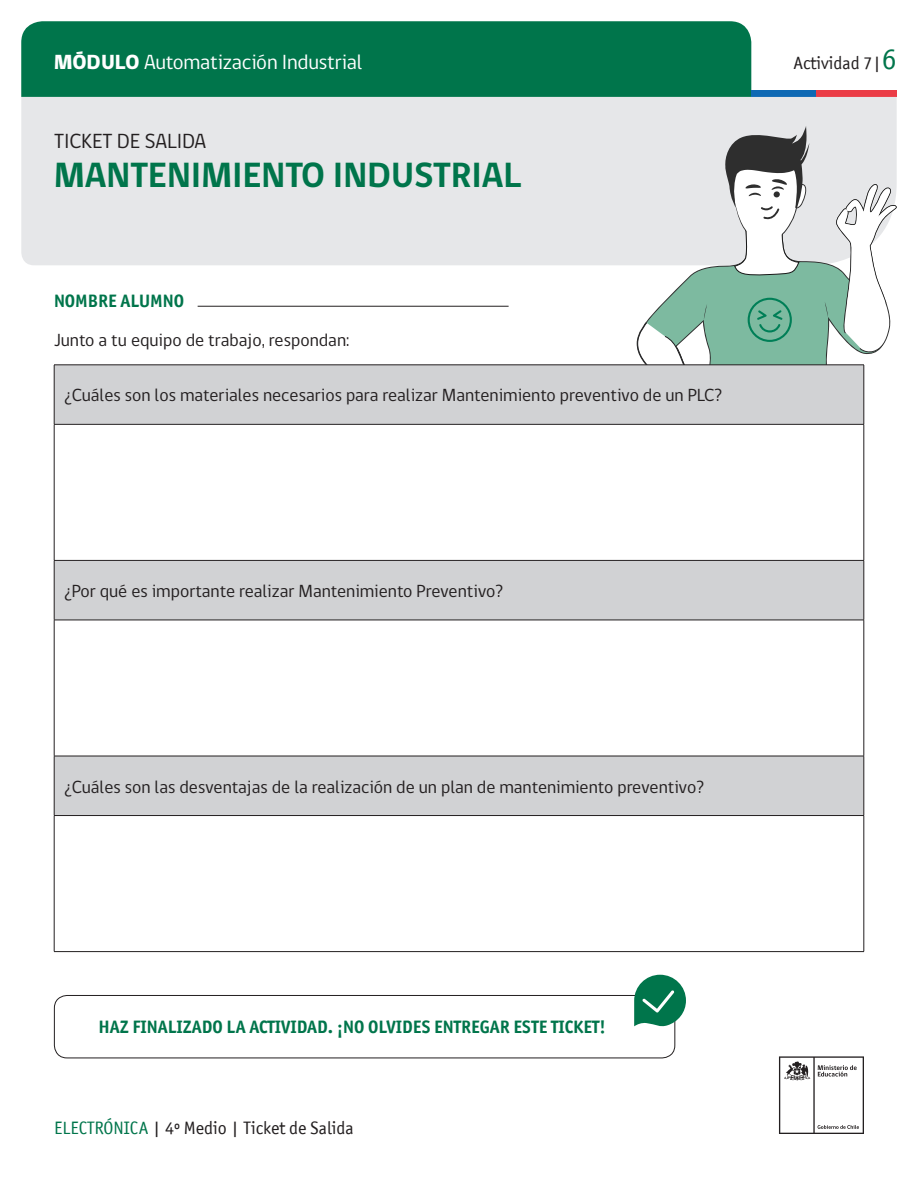
<style>
.page{position:relative;width:918px;height:1188px;background:#fff}
.page>*{position:absolute;margin:0;border:0;box-sizing:border-box;transform-origin:0 0}
.t1{font:700 36px "gob CL";color:#00754b}
.t2{font:21px "gob CL";letter-spacing:-.01em;color:#fff}
.t3{font:21px "gob CL";color:#231f20}
.t4{font:18px "gob CL";color:#231f20}
.t5{font:700 18px "Officina San ITC";color:#00754b}
.t6{font:18px "Officina San ITC";color:#231f20}
.s1{font-weight:800}
.s2{font-size:30px;color:#00754b}
.s3{color:#00754b}
</style>
<div class="page">
<svg style="left:779px;top:1056px;width:85px;height:78px"></svg>
<div style="left:21px;top:21px;width:730px;height:76px;background:#00754b"></div>
<div style="left:751px;top:90px;width:65px;height:7px;background:#0f69b4"></div>
<div style="left:816px;top:90px;width:81px;height:7px;background:#eb3c46"></div>
<div style="left:21px;top:97px;width:876px;height:168px;background:#e6e7e9"></div>
<svg style="left:639px;top:227px;width:237px;height:198px;fill:#7dbaa0"></svg>
<svg style="left:637px;top:304px;width:103px;height:61px"></svg>
<svg style="left:725px;top:126px;width:84px;height:150px"></svg>
<svg style="left:748px;top:298px;width:44px;height:44px;background:#63ad90"></svg>
<svg style="left:825px;top:302px;width:3px;height:15px"></svg>
<svg style="left:835px;top:184px;width:62px;height:168px"></svg>
<hr style="left:198px;top:306px;width:311px;height:1px;background:#231f20">
<svg style="left:55px;top:366px;width:809px;height:449px;fill:#d1d2d4"></svg>
<div style="left:54px;top:424px;width:810px;height:136px;background:#fff"></div>
<hr style="left:54px;top:365px;width:810px;height:1px;background:#231f20">
<hr style="left:54px;top:365px;width:1px;height:59px;background:#231f20">
<hr style="left:864px;top:365px;width:1px;height:59px;background:#231f20">
<hr style="left:54px;top:424px;width:810px;height:1px;background:#231f20">
<hr style="left:54px;top:425px;width:1px;height:135px;background:#231f20">
<hr style="left:864px;top:425px;width:1px;height:135px;background:#231f20">
<hr style="left:54px;top:560px;width:810px;height:1px;background:#231f20">
<hr style="left:54px;top:561px;width:1px;height:59px;background:#231f20">
<hr style="left:864px;top:561px;width:1px;height:59px;background:#231f20">
<hr style="left:54px;top:620px;width:810px;height:1px;background:#231f20">
<hr style="left:54px;top:620px;width:1px;height:136px;background:#231f20">
<hr style="left:864px;top:620px;width:1px;height:136px;background:#231f20">
<hr style="left:54px;top:756px;width:810px;height:1px;background:#231f20">
<hr style="left:54px;top:756px;width:1px;height:59px;background:#231f20">
<hr style="left:864px;top:756px;width:1px;height:59px;background:#231f20">
<hr style="left:54px;top:815px;width:810px;height:1px;background:#231f20">
<hr style="left:54px;top:816px;width:1px;height:135px;background:#231f20">
<hr style="left:864px;top:816px;width:1px;height:135px;background:#231f20">
<hr style="left:54px;top:951px;width:810px;height:1px;background:#231f20">
<div style="left:54px;top:995px;width:621px;height:63px;border:1px solid #231f20;border-radius:13px"></div>
<svg style="left:634px;top:975px;width:52px;height:53px"></svg>
<p class="t2" style="left:54px;top:48px;width:310px"><span class="s1">MÓDULO</span> Automatización Industrial</p>
<p class="t6" style="left:794px;top:53px;width:105px">Actividad 7|<span class="s2">6</span></p>
<p class="t3" style="left:54px;top:127px;width:154px">TICKET DE SALIDA</p>
<p class="t1" style="left:54px;top:150px;width:469px">MANTENIMIENTO INDUSTRIAL</p>
<p class="t5" style="left:54px;top:289px;width:132px">NOMBRE ALUMNO</p>
<p class="t4" style="left:54px;top:328px;width:297px">Junto a tu equipo de trabajo, respondan:</p>
<p class="t4" style="left:64px;top:383px;width:659px">¿Cuáles son los materiales necesarios para realizar Mantenimiento preventivo de un PLC?</p>
<p class="t4" style="left:64px;top:579px;width:440px">¿Por qué es importante realizar Mantenimiento Preventivo?</p>
<p class="t4" style="left:64px;top:774px;width:641px">¿Cuáles son las desventajas de la realización de un plan de mantenimiento preventivo?</p>
<p class="t5" style="left:98px;top:1016px;width:509px">HAZ FINALIZADO LA ACTIVIDAD. ¡NO OLVIDES ENTREGAR ESTE TICKET!</p>
<p class="t6" style="left:54px;top:1118px;width:301px"><span class="s3">ELECTRÓNICA</span> | 4º Medio | Ticket de Salida</p>
</div>
